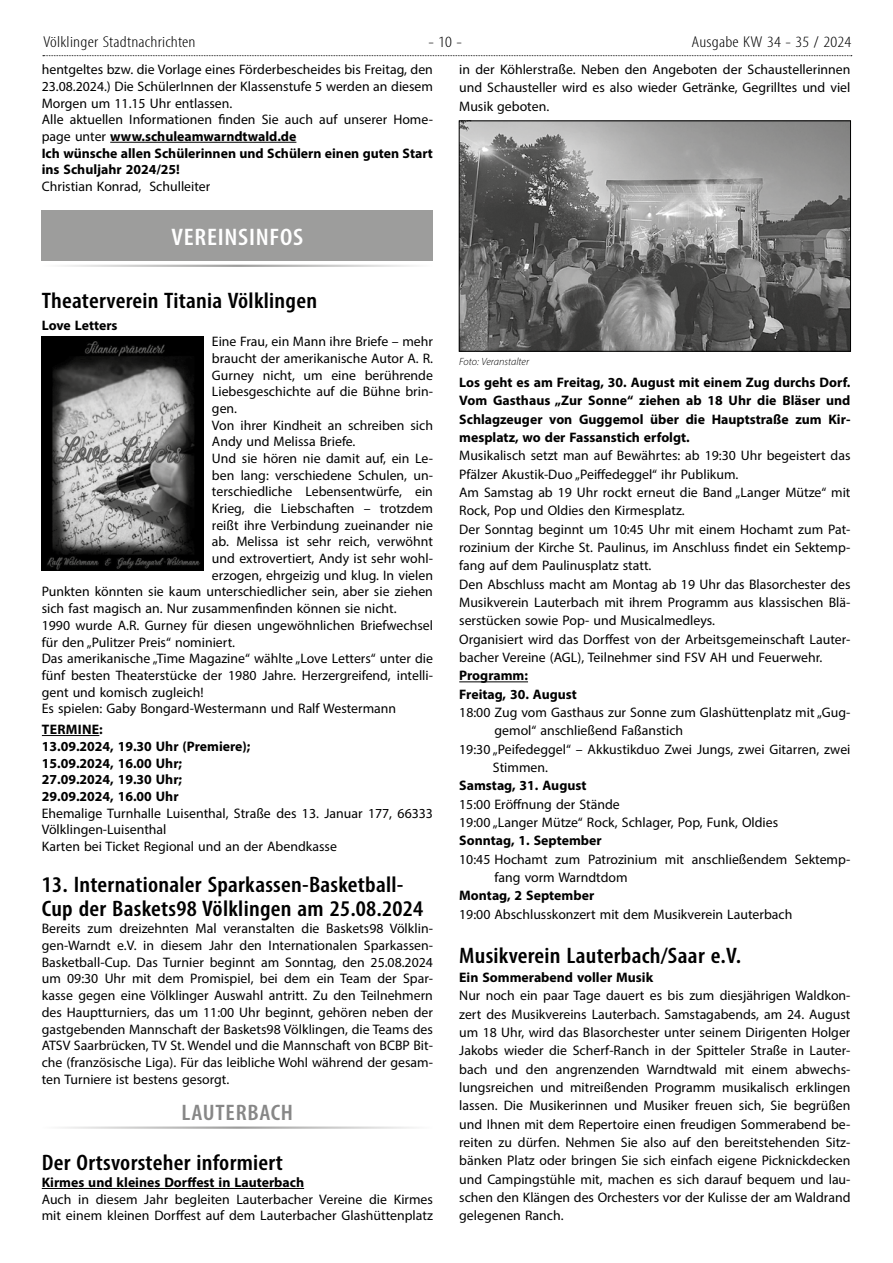
<style>
.page{position:relative;width:893px;height:1263px;background:#fff}
.page>*{position:absolute;margin:0;border:0;box-sizing:border-box;transform-origin:0 0}
.t1{font:600 condensed 24px "Myriad Pro";letter-spacing:.03em;color:#fff;scale:1.1 1}
.t2{font:600 condensed 22.5px/24.2px "Myriad Pro";letter-spacing:.01em;color:#000;scale:1.1 1}
.t3{font:600 condensed 22.5px "Myriad Pro";letter-spacing:.03em;color:#878787;scale:1.1 1}
.t4{font:300 condensed 15.75px "Myriad Pro";letter-spacing:.01em;color:#000;scale:1.2 1}
.t5{font:13.8px/18.3px "Myriad Pro";color:#000}
.t6{font:700 13.8px/16.6px "Myriad Pro";color:#000}
.t7{font:italic 300 10.5px "Myriad Pro";color:#000}
.s1{font-weight:700}
</style>
<div class="page">
<svg style="left:43px;top:55px;width:809px;height:1px"></svg>
<hr style="left:110px;top:142px;width:186px;height:1px;background:#000">
<hr style="left:42px;top:735px;width:57px;height:1px;background:#000">
<hr style="left:42px;top:1188px;width:262px;height:1px;background:#000">
<div style="left:42px;top:210px;width:391px;height:51px;background:#9d9d9c"></div>
<hr style="left:42px;top:265px;width:391px;height:2px;background:#9d9d9c">
<img style="left:42px;top:336px;width:161px;height:234px">
<hr style="left:42px;top:1126px;width:391px;height:3px;background:#9d9d9c">
<hr style="left:459px;top:681px;width:69px;height:1px;background:#000">
<img style="left:461px;top:123px;width:388px;height:226px">
<div style="left:459px;top:121px;width:392px;height:230px;border:1px solid #000"></div>
<p class="t4" style="left:43px;top:33px;width:128px">Völklinger Stadtnachrichten</p>
<p class="t4" style="left:428px;top:33px;width:30px">- 10 -</p>
<p class="t4" style="left:692px;top:33px;width:135px">Ausgabe KW 34 - 35 / 2024</p>
<p class="t5" style="left:42px;top:61px;width:393px;line-height:16.6px">hentgeltes bzw. die Vorlage eines Förderbescheides bis Freitag, den 23.08.2024.) Die SchülerInnen der Klassenstufe 5 werden an diesem Morgen um 11.15 Uhr entlassen.<br>Alle aktuellen Informationen finden Sie auch auf unserer Home&shy;page unter <span class="s1">www.schuleamwarndtwald.de<br>Ich wünsche allen Schülerinnen und Schülern einen guten Start ins Schuljahr 2024/25!</span></p>
<p class="t5" style="left:42px;top:177px;width:170px">Christian Konrad, Schulleiter</p>
<h1 class="t1" style="left:171px;top:222px;width:121px">VEREINSINFOS</h1>
<p class="t5" style="left:459px;top:60px;width:393px;text-align:justify">in der Köhlerstraße. Neben den Angeboten der Schaustellerinnen und Schausteller wird es also wieder Getränke, Gegrilltes und viel Musik geboten.</p>
<h2 class="t2" style="left:42px;top:288px;width:252px">Theaterverein Titania Völklingen</h2>
<p class="t6" style="left:42px;top:316px;width:77px">Love Letters</p>
<p class="t5" style="left:212px;top:332px;width:222px">Eine Frau, ein Mann ihre Briefe – mehr</p>
<p class="t5" style="left:212px;top:349px;width:222px">braucht der amerikanische Autor A. R.</p>
<p class="t5" style="left:212px;top:366px;width:223px">Gurney nicht, um eine berührende</p>
<p class="t5" style="left:212px;top:382px;width:222px">Liebesgeschichte auf die Bühne brin-</p>
<p class="t5" style="left:212px;top:399px;width:27px">gen.</p>
<p class="t5" style="left:212px;top:416px;width:223px">Von ihrer Kindheit an schreiben sich</p>
<p class="t5" style="left:212px;top:432px;width:145px">Andy und Melissa Briefe.</p>
<p class="t5" style="left:212px;top:449px;width:222px">Und sie hören nie damit auf, ein Le-</p>
<p class="t5" style="left:212px;top:466px;width:222px">ben lang: verschiedene Schulen, un-</p>
<p class="t5" style="left:212px;top:482px;width:222px">terschiedliche Lebensentwürfe, ein</p>
<p class="t5" style="left:212px;top:499px;width:222px">Krieg, die Liebschaften – trotzdem</p>
<p class="t5" style="left:212px;top:516px;width:222px">reißt ihre Verbindung zueinander nie</p>
<p class="t5" style="left:212px;top:532px;width:223px">ab. Melissa ist sehr reich, verwöhnt</p>
<p class="t5" style="left:212px;top:549px;width:222px">und extrovertiert, Andy ist sehr wohl-</p>
<p class="t5" style="left:212px;top:566px;width:223px">erzogen, ehrgeizig und klug. In vielen</p>
<p class="t5" style="left:42px;top:582px;width:393px">Punkten könnten sie kaum unterschiedlicher sein, aber sie ziehen</p>
<p class="t5" style="left:42px;top:599px;width:356px">sich fast magisch an. Nur zusammenfinden können sie nicht.</p>
<p class="t5" style="left:42px;top:616px;width:393px">1990 wurde A.R. Gurney für diesen ungewöhnlichen Briefwechsel</p>
<p class="t5" style="left:42px;top:632px;width:195px">für den „Pulitzer Preis“ nominiert.</p>
<p class="t5" style="left:42px;top:649px;width:393px">Das amerikanische „Time Magazine“ wählte „Love Letters“ unter die</p>
<p class="t5" style="left:42px;top:666px;width:393px">fünf besten Theaterstücke der 1980 Jahre. Herzergreifend, intelli-</p>
<p class="t5" style="left:42px;top:682px;width:163px">gent und komisch zugleich!</p>
<p class="t5" style="left:42px;top:699px;width:356px">Es spielen: Gaby Bongard-Westermann und Ralf Westermann</p>
<p class="t6" style="left:42px;top:721px;width:210px">TERMINE:<br>13.09.2024, 19.30 Uhr (Premiere);<br>15.09.2024, 16.00 Uhr;<br>27.09.2024, 19.30 Uhr;<br>29.09.2024, 16.00 Uhr</p>
<p class="t5" style="left:42px;top:804px;width:393px;line-height:16.6px">Ehemalige Turnhalle Luisenthal, Straße des 13. Januar 177, 66333<br>Völklingen-Luisenthal<br>Karten bei Ticket Regional und an der Abendkasse</p>
<h2 class="t2" style="left:42px;top:872px;width:348px">13. Internationaler Sparkassen-Basketball-<br>Cup der Baskets98 Völklingen am 25.08.2024</h2>
<p class="t5" style="left:42px;top:920px;width:393px;line-height:16.6px;text-align:justify">Bereits zum dreizehnten Mal veranstalten die Baskets98 Völklin&shy;gen-Warndt e.V. in diesem Jahr den Internationalen Sparkassen-Basketball-Cup. Das Turnier beginnt am Sonntag, den 25.08.2024 um 09:30 Uhr mit dem Promispiel, bei dem ein Team der Spar&shy;kasse gegen eine Völklinger Auswahl antritt. Zu den Teilnehmern des Hauptturniers, das um 11:00 Uhr beginnt, gehören neben der gastgebenden Mannschaft der Baskets98 Völklingen, die Teams des ATSV Saarbrücken, TV St. Wendel und die Mannschaft von BCBP Bit&shy;che (französische Liga). Für das leibliche Wohl während der gesam&shy;ten Turniere ist bestens gesorgt.</p>
<h2 class="t3" style="left:182px;top:1099px;width:103px">LAUTERBACH</h2>
<h2 class="t2" style="left:42px;top:1149px;width:221px">Der Ortsvorsteher informiert</h2>
<p class="t6" style="left:42px;top:1174px;width:264px">Kirmes und kleines Dorffest in Lauterbach</p>
<p class="t5" style="left:42px;top:1190px;width:393px;line-height:16.6px">Auch in diesem Jahr begleiten Lauterbacher Vereine die Kirmes mit einem kleinen Dorffest auf dem Lauterbacher Glashüttenplatz</p>
<p class="t7" style="left:459px;top:355px;width:71px">Foto: Veranstalter</p>
<p class="t6" style="left:459px;top:373px;width:393px;line-height:18.3px;text-align:justify">Los geht es am Freitag, 30. August mit einem Zug durchs Dorf.<br>Vom Gasthaus „Zur Sonne“ ziehen ab 18 Uhr die Bläser und Schlagzeuger von Guggemol über die Hauptstraße zum Kir&shy;mesplatz, wo der Fassanstich erfolgt.</p>
<p class="t5" style="left:459px;top:446px;width:393px">Musikalisch setzt man auf Bewährtes: ab 19:30 Uhr begeistert das Pfälzer Akustik-Duo „Peiffedeggel“ ihr Publikum.<br>Am Samstag ab 19 Uhr rockt erneut die Band „Langer Mütze“ mit Rock, Pop und Oldies den Kirmesplatz.<br>Der Sonntag beginnt um 10:45 Uhr mit einem Hochamt zum Pat&shy;rozinium der Kirche St. Paulinus, im Anschluss findet ein Sektemp&shy;fang auf dem Paulinusplatz statt.<br>Den Abschluss macht am Montag ab 19 Uhr das Blasorchester des Musikverein Lauterbach mit ihrem Programm aus klassischen Blä&shy;serstücken sowie Pop- und Musicalmedleys.<br>Organisiert wird das Dorffest von der Arbeitsgemeinschaft Lauter&shy;bacher Vereine (AGL), Teilnehmer sind FSV AH und Feuerwehr.</p>
<p class="t6" style="left:459px;top:666px;width:119px;line-height:18.3px">Programm:<br>Freitag, 30. August</p>
<p class="t5" style="left:459px;top:703px;width:393px">18:00 Zug vom Gasthaus zur Sonne zum Glashüttenplatz mit „Gug-</p>
<p class="t5" style="left:494px;top:721px;width:190px">gemol“ anschließend Faßanstich</p>
<p class="t5" style="left:459px;top:740px;width:393px">19:30 „Peifedeggel“ – Akkustikduo Zwei Jungs, zwei Gitarren, zwei</p>
<p class="t5" style="left:493px;top:758px;width:57px">Stimmen.</p>
<p class="t6" style="left:459px;top:777px;width:129px">Samstag, 31. August</p>
<p class="t5" style="left:459px;top:795px;width:320px">15:00 Eröffnung der Stände<br>19:00 „Langer Mütze“ Rock, Schlager, Pop, Funk, Oldies</p>
<p class="t6" style="left:459px;top:832px;width:144px">Sonntag, 1. September</p>
<p class="t5" style="left:494px;top:850px;width:357px;text-indent:-35px">10:45 Hochamt zum Patrozinium mit anschließendem Sektemp&shy;fang vorm Warndtdom</p>
<p class="t6" style="left:459px;top:887px;width:136px">Montag, 2 September</p>
<p class="t5" style="left:459px;top:905px;width:335px">19:00 Abschlusskonzert mit dem Musikverein Lauterbach</p>
<h2 class="t2" style="left:459px;top:943px;width:258px">Musikverein Lauterbach/Saar e.V.</h2>
<p class="t6" style="left:459px;top:969px;width:195px">Ein Sommerabend voller Musik</p>
<p class="t5" style="left:459px;top:986px;width:393px;text-align:justify">Nur noch ein paar Tage dauert es bis zum diesjährigen Waldkon&shy;zert des Musikvereins Lauterbach. Samstagabends, am 24. August um 18 Uhr, wird das Blasorchester unter seinem Dirigenten Holger Jakobs wieder die Scherf-Ranch in der Spitteler Straße in Lauter&shy;bach und den angrenzenden Warndtwald mit einem abwechs&shy;lungsreichen und mitreißenden Programm musikalisch erklingen lassen. Die Musikerinnen und Musiker freuen sich, Sie begrüßen und Ihnen mit dem Repertoire einen freudigen Sommerabend be&shy;reiten zu dürfen. Nehmen Sie also auf den bereitstehenden Sitz&shy;bänken Platz oder bringen Sie sich einfach eigene Picknickdecken und Campingstühle mit, machen es sich darauf bequem und lau&shy;schen den Klängen des Orchesters vor der Kulisse der am Waldrand gelegenen Ranch.</p>
</div>
